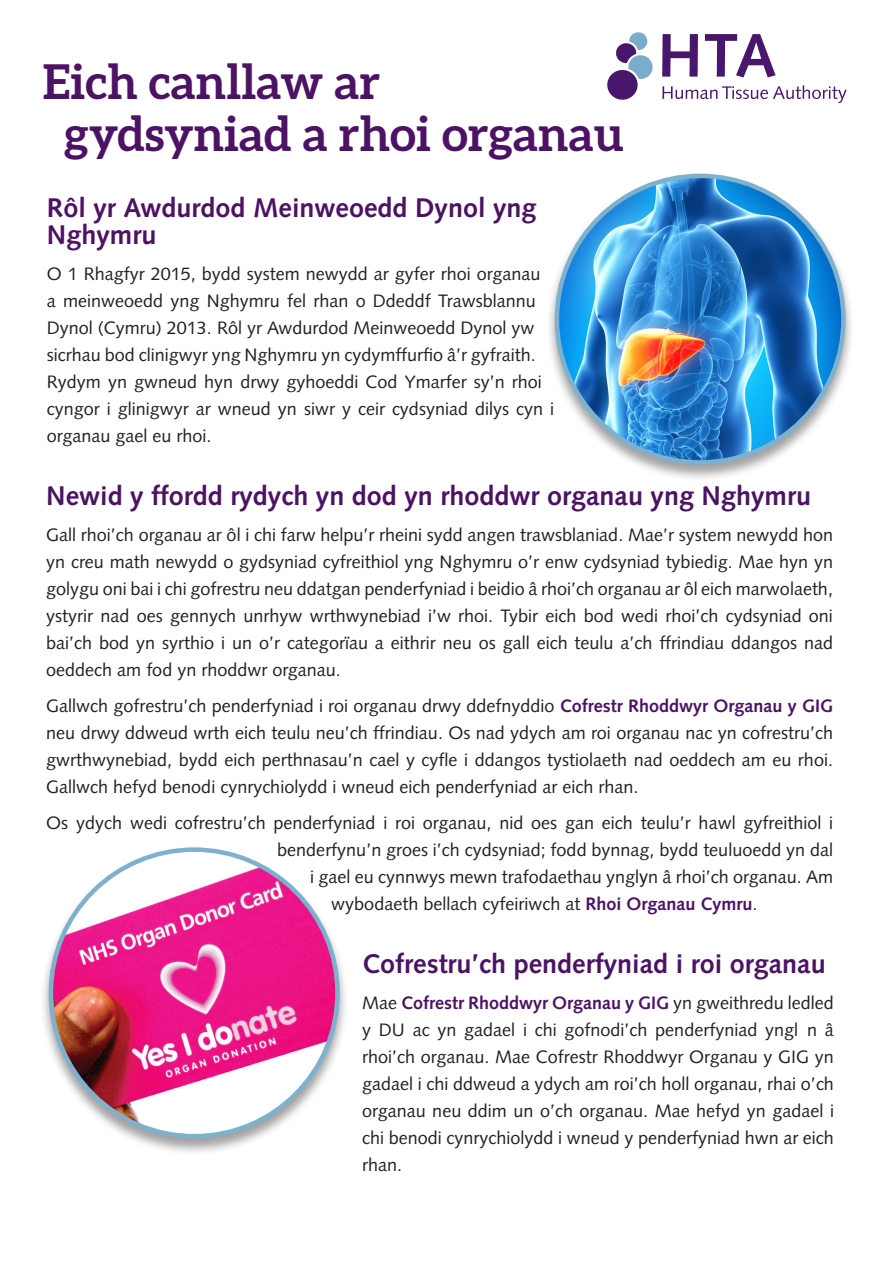
<style>
.page{position:relative;width:893px;height:1263px;background:#fff}
.page>*{position:absolute;margin:0;border:0;box-sizing:border-box;transform-origin:0 0}
.Subs_titles{font:700 48px "Aleo";color:#4c1364}
.Body_Copy{font:700 27px/27px "Syntax LT Std";color:#4c1364}
.Body_Copy-2{font:18px/27px "Syntax LT Std";color:#231f20;text-align:justify}
.s1{font-weight:700;color:#4c1364}
.s2{font-family:"Arial"}
</style>
<div class="page">
<div style="left:546px;top:173px;width:309px;height:309px;background:#231f20;opacity:.42"></div>
<img style="left:557px;top:176px;width:286px;height:286px;border-radius:143px">
<div style="left:40px;top:847px;width:309px;height:309px;background:#231f20;opacity:.42"></div>
<img style="left:51px;top:850px;width:286px;height:286px;border-radius:143px">
<svg style="left:662px;top:34px;width:36px;height:43px"></svg>
<svg style="left:705px;top:34px;width:71px;height:43px"></svg>
<svg style="left:662px;top:85px;width:185px;height:18px"></svg>
<svg style="left:607px;top:32px;width:46px;height:68px"></svg>
<p class="Subs_titles" style="left:43px;top:54px;width:339px">Eich canllaw ar</p>
<p class="Subs_titles" style="left:64px;top:106px;width:561px">gydsyniad a rhoi organau</p>
<p class="Body_Copy" style="left:47px;top:195px;width:491px">Rôl yr Awdurdod Meinweoedd Dynol yng<br>Nghymru</p>
<p class="Body_Copy-2" style="left:47px;top:261px;width:509px;text-align:left">O 1 Rhagfyr 2015, bydd system newydd ar gyfer rhoi organau<br>a meinweoedd yng Nghymru fel rhan o Ddeddf Trawsblannu Dynol (Cymru) 2013. Rôl yr Awdurdod Meinweoedd Dynol yw sicrhau bod clinigwyr yng Nghymru yn cydymffurfio â’r gyfraith.<br>Rydym yn gwneud hyn drwy gyhoeddi Cod Ymarfer sy’n rhoi cyngor i glinigwyr ar wneud yn siwr y ceir cydsyniad dilys cyn i organau gael eu rhoi.</p>
<p class="Body_Copy" style="left:46px;top:483px;width:766px">Newid y ffordd rydych yn dod yn rhoddwr organau yng Nghymru</p>
<p class="Body_Copy-2" style="left:46px;top:522px;width:788px">Gall rhoi’ch organau ar ôl i chi farw helpu’r rheini sydd angen trawsblaniad. Mae’r system newydd hon yn creu math newydd o gydsyniad cyfreithiol yng Nghymru o’r enw cydsyniad tybiedig. Mae hyn yn golygu oni bai i chi gofrestru neu ddatgan penderfyniad i beidio â rhoi’ch organau ar ôl eich marwolaeth, ystyrir nad oes gennych unrhyw wrthwynebiad i’w rhoi. Tybir eich bod wedi rhoi’ch cydsyniad oni bai’ch bod yn syrthio i un o’r categorïau a eithrir neu os gall eich teulu a’ch ffrindiau ddangos nad oeddech am fod yn rhoddwr organau.</p>
<p class="Body_Copy-2" style="left:46px;top:693px;width:788px">Gallwch gofrestru’ch penderfyniad i roi organau drwy ddefnyddio <span class="s1">Cofrestr Rhoddwyr Organau y GIG </span>neu drwy ddweud wrth eich teulu neu’ch ffrindiau. Os nad ydych am roi organau nac yn cofrestru’ch gwrthwynebiad, bydd eich perthnasau’n cael y cyfle i ddangos tystiolaeth nad oeddech am eu rhoi.<br>Gallwch hefyd benodi cynrychiolydd i wneud eich penderfyniad ar eich rhan.</p>
<p class="Body_Copy-2" style="left:46px;top:810px;width:788px">Os ydych wedi cofrestru’ch penderfyniad i roi organau, nid oes gan eich teulu’r hawl gyfreithiol i</p>
<p class="Body_Copy-2" style="left:277px;top:837px;width:557px">benderfynu’n groes i’ch cydsyniad; fodd bynnag, bydd teuluoedd yn dal</p>
<p class="Body_Copy-2" style="left:310px;top:864px;width:524px">i gael eu cynnwys mewn trafodaethau yngl<span class="s2">y</span>n â rhoi’ch organau. Am</p>
<p class="Body_Copy-2" style="left:331px;top:891px;width:428px">wybodaeth bellach cyfeiriwch at <span class="s1">Rhoi Organau Cymru</span>.</p>
<p class="Body_Copy" style="left:362px;top:951px;width:465px">Cofrestru’ch penderfyniad i roi organau</p>
<p class="Body_Copy-2" style="left:362px;top:990px;width:473px">Mae <span class="s1">Cofrestr Rhoddwyr Organau y GIG</span> yn gweithredu ledled y DU ac yn gadael i chi gofnodi’ch penderfyniad ynglŷn â rhoi’ch organau. Mae Cofrestr Rhoddwyr Organau y GIG yn gadael i chi ddweud a ydych am roi’ch holl organau, rhai o’ch organau neu ddim un o’ch organau. Mae hefyd yn gadael i chi benodi cynrychiolydd i wneud y penderfyniad hwn ar eich rhan.</p>
</div>
